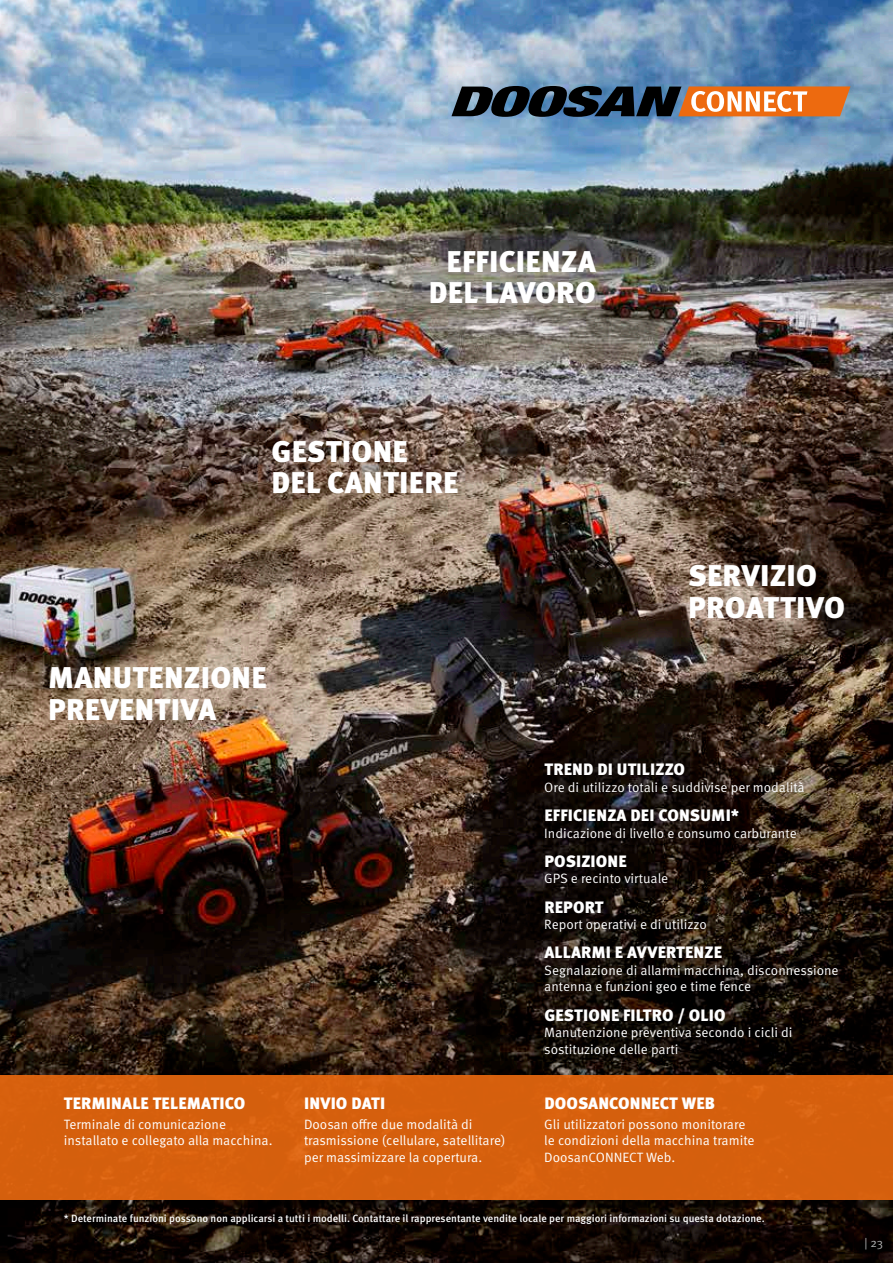
<style>
.page{position:relative;width:893px;height:1263px;background:#fff}
.page>*{position:absolute;margin:0;border:0;box-sizing:border-box;transform-origin:0 0}
.t1{font:900 30px/31.5px "Meta Pro";letter-spacing:.01em;color:#fff}
.t2{font:900 16.5px "Meta Pro";letter-spacing:.01em;color:#fff}
.t3{font:13.5px/16.5px "Meta Pro Norm";color:#fff}
.t4{font:12px "Meta Pro Norm";color:#b2b2b2}
.t5{font:500 10.5px "Meta Pro";color:#fff}
</style>
<div class="page">
<img style="left:0;top:0;width:893px;height:1263px">
<svg style="left:451px;top:86px;width:399px;height:31px;background:#765846"></svg>
<div style="left:0;top:1075px;width:893px;height:124px;background:#d55f0d"></div>
<svg style="left:527px;top:746px;width:327px;height:326px;background:#1c130d"></svg>
<h1 class="t1" style="left:429px;top:244px;width:169px;text-align:center">EFFICIENZA<br>DEL LAVORO</h1>
<h1 class="t1" style="left:271px;top:434px;width:189px">GESTIONE<br>DEL CANTIERE</h1>
<h1 class="t1" style="left:48px;top:660px;width:220px">MANUTENZIONE<br>PREVENTIVA</h1>
<p class="t2" style="left:64px;top:1090px;width:183px">TERMINALE TELEMATICO</p>
<p class="t2" style="left:304px;top:1090px;width:83px">INVIO DATI</p>
<p class="t3" style="left:64px;top:1115px;width:210px">Terminale di comunicazione installato e collegato alla macchina.</p>
<p class="t3" style="left:304px;top:1115px;width:203px">Doosan offre due modalità di trasmissione (cellulare, satellitare) per massimizzare la copertura.</p>
<h1 class="t1" style="left:688px;top:558px;width:158px">SERVIZIO<br>PROATTIVO</h1>
<p class="t2" style="left:544px;top:756px;width:142px">TREND DI UTILIZZO</p>
<p class="t3" style="left:544px;top:778px;width:262px">Ore di utilizzo totali e suddivise per modalità</p>
<p class="t2" style="left:544px;top:802px;width:196px">EFFICIENZA DEI CONSUMI*</p>
<p class="t3" style="left:544px;top:824px;width:254px">Indicazione di livello e consumo carburante</p>
<p class="t2" style="left:544px;top:848px;width:84px">POSIZIONE</p>
<p class="t3" style="left:544px;top:869px;width:126px">GPS e recinto virtuale</p>
<p class="t2" style="left:544px;top:894px;width:61px">REPORT</p>
<p class="t3" style="left:544px;top:915px;width:164px">Report operativi e di utilizzo</p>
<p class="t2" style="left:544px;top:939px;width:179px">ALLARMI E AVVERTENZE</p>
<p class="t3" style="left:544px;top:961px;width:296px">Segnalazione di allarmi macchina, disconnessione antenna e funzioni geo e time fence</p>
<p class="t2" style="left:544px;top:1002px;width:183px">GESTIONE FILTRO / OLIO</p>
<p class="t3" style="left:544px;top:1023px;width:250px">Manutenzione preventiva secondo i cicli di sostituzione delle parti</p>
<p class="t2" style="left:544px;top:1090px;width:172px">DOOSANCONNECT WEB</p>
<p class="t3" style="left:544px;top:1115px;width:212px">Gli utilizzatori possono monitorare le condizioni della macchina tramite<br>DoosanCONNECT Web.</p>
<p class="t5" style="left:64px;top:1210px;width:702px">* Determinate funzioni possono non applicarsi a tutti i modelli. Contattare il rappresentante vendite locale per maggiori informazioni su questa dotazione.</p>
<p class="t4" style="left:865px;top:1233px;width:20px">| 23</p>
</div>
